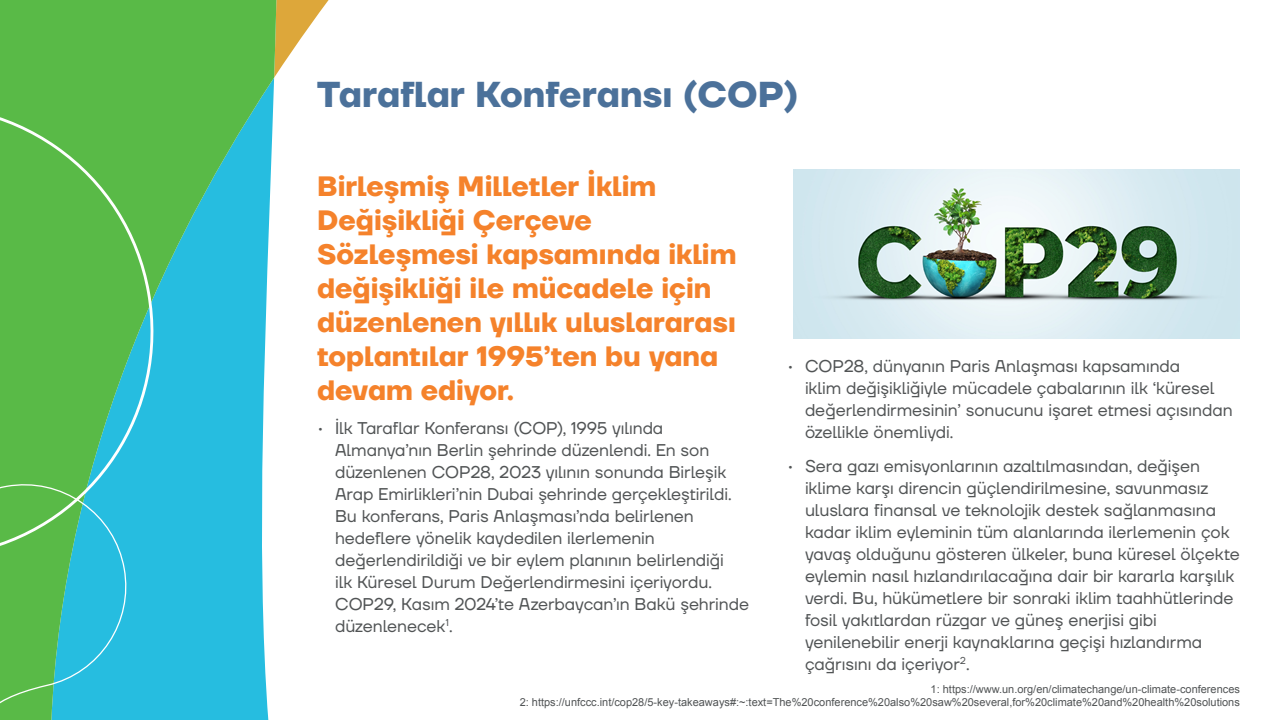
<style>
.page{position:relative;width:1280px;height:720px;background:#fff}
.page>*{position:absolute;margin:0;border:0;box-sizing:border-box;transform-origin:0 0}
.t1{font:700 36px "TT Firs Neue";color:#4b719a}
.t2{font:700 28px/34px "TT Firs Neue";color:#f5822b}
.t3{font:17px/22px "TT Firs Neue";letter-spacing:-.005em;color:#515455}
.t4{font:11px/13.2px "Arial";color:#515455;text-align:right}
</style>
<div class="page">
<svg style="left:279px;top:0;width:50px;height:70px"></svg>
<svg style="left:0;top:0;width:279px;height:720px;background:#4cc1ab"></svg>
<svg style="left:0;top:98px;width:171px;height:622px;background:#4fbb6d"></svg>
<svg style="left:0;top:481px;width:134px;height:239px;background:#44bd97"></svg>
<img style="left:793px;top:169px;width:446px;height:169px">
<h1 class="t1" style="left:317px;top:70px;width:483px">Taraflar Konferansı (COP)</h1>
<h2 class="t2" style="left:317px;top:169px;width:421px">Birleşmiş Milletler İklim<br>Değişikliği Çerçeve<br>Sözleşmesi kapsamında iklim değişikliği ile mücadele için düzenlenen yıllık uluslararası toplantılar 1995’ten bu yana devam ediyor.</h2>
<p class="t3" style="left:335px;top:417px;width:415px;text-indent:-18px">• İlk Taraflar Konferansı (COP), 1995 yılında Almanya’nın Berlin şehrinde düzenlendi. En son düzenlenen COP28, 2023 yılının sonunda Birleşik Arap Emirlikleri’nin Dubai şehrinde gerçekleştirildi.<br>Bu konferans, Paris Anlaşması’nda belirlenen hedeflere yönelik kaydedilen ilerlemenin değerlendirildiği ve bir eylem planının belirlendiği<br>ilk Küresel Durum Değerlendirmesini içeriyordu.<br>COP29, Kasım 2024’te Azerbaycan’ın Bakü şehrinde düzenlenecek<sup>1</sup>.</p>
<p class="t3" style="left:805px;top:355px;width:429px;text-indent:-18px">• COP28, dünyanın Paris Anlaşması kapsamında<br>iklim değişikliğiyle mücadele çabalarının ilk ‘küresel değerlendirmesinin’ sonucunu işaret etmesi açısından özellikle önemliydi.</p>
<p class="t3" style="left:805px;top:455px;width:436px;text-indent:-18px">• Sera gazı emisyonlarının azaltılmasından, değişen iklime karşı direncin güçlendirilmesine, savunmasız uluslara finansal ve teknolojik destek sağlanmasına kadar iklim eyleminin tüm alanlarında ilerlemenin çok yavaş olduğunu gösteren ülkeler, buna küresel ölçekte eylemin nasıl hızlandırılacağına dair bir kararla karşılık verdi. Bu, hükümetlere bir sonraki iklim taahhütlerinde fosil yakıtlardan rüzgar ve güneş enerjisi gibi yenilenebilir enerji kaynaklarına geçişi hızlandırma çağrısını da içeriyor<sup>2</sup>.</p>
<p class="t4" style="left:520px;top:683px;width:722px">1: https://www.un.org/en/climatechange/un-climate-conferences<br>2: https://unfccc.int/cop28/5-key-takeaways#:~:text=The%20conference%20also%20saw%20several,for%20climate%20and%20health%20solutions</p>
</div>
